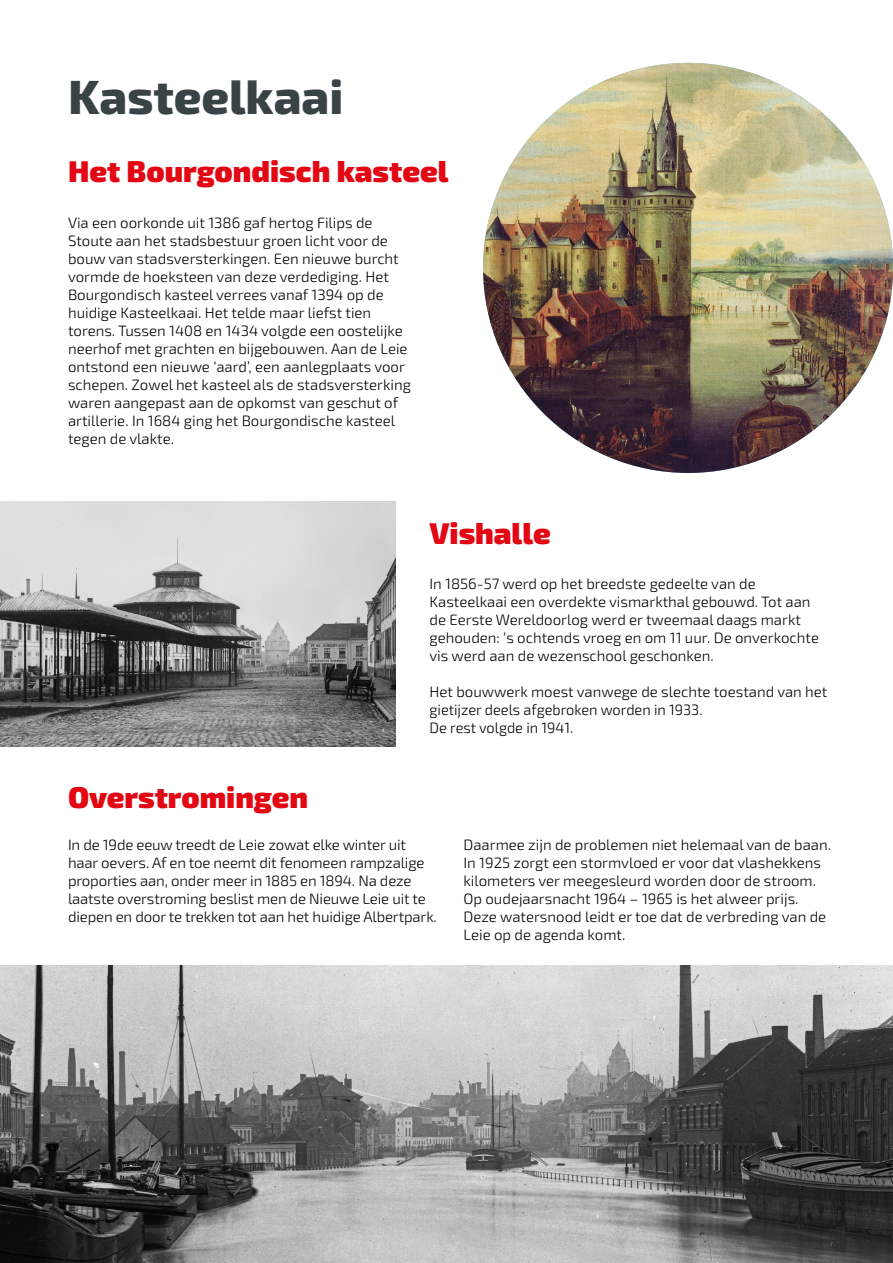
<style>
.page{position:relative;width:893px;height:1263px;background:#fff}
.page>*{position:absolute;margin:0;border:0;box-sizing:border-box;transform-origin:0 0}
.t1{font:800 48px "Exo 2";color:#394346}
.t2{font:900 30px "Exo 2";color:#e30613}
.t3{font:300 15px/18px "Exo 2";color:#000}
</style>
<div class="page">
<img style="left:483px;top:63px;width:410px;height:410px;border-radius:203px">
<img style="left:0;top:965px;width:893px;height:298px">
<img style="left:0;top:502px;width:395px;height:244px">
<h1 class="t1" style="left:68px;top:60px;width:277px">Kasteelkaai</h1>
<h2 class="t2" style="left:68px;top:147px;width:382px">Het Bourgondisch kasteel</h2>
<p class="t3" style="left:68px;top:214px;width:345px">Via een oorkonde uit 1386 gaf hertog Filips de Stoute aan het stadsbestuur groen licht voor de bouw van stadsversterkingen. Een nieuwe burcht vormde de hoeksteen van deze verdediging. Het Bourgondisch kasteel verrees vanaf 1394 op de huidige Kasteelkaai. Het telde maar liefst tien torens. Tussen 1408 en 1434 volgde een oostelijke neerhof met grachten en bijgebouwen. Aan de Leie ontstond een nieuwe ‘aard’, een aanlegplaats voor schepen. Zowel het kasteel als de stadsversterking waren aangepast aan de opkomst van geschut of artillerie. In 1684 ging het Bourgondische kasteel tegen de vlakte.</p>
<h2 class="t2" style="left:429px;top:509px;width:123px">Vishalle</h2>
<p class="t3" style="left:429px;top:574px;width:391px">In 1856-57 werd op het breedste gedeelte van de Kasteelkaai een overdekte vismarkthal gebouwd. Tot aan de Eerste Wereldoorlog werd er tweemaal daags markt gehouden: ‘s ochtends vroeg en om 11 uur. De onverkochte vis werd aan de wezenschool geschonken.</p>
<p class="t3" style="left:429px;top:682px;width:399px">Het bouwwerk moest vanwege de slechte toestand van het gietijzer deels afgebroken worden in 1933.<br>De rest volgde in 1941.</p>
<h2 class="t2" style="left:68px;top:773px;width:242px">Overstromingen</h2>
<p class="t3" style="left:68px;top:836px;width:370px">In de 19de eeuw treedt de Leie zowat elke winter uit haar oevers. Af en toe neemt dit fenomeen rampzalige proporties aan, onder meer in 1885 en 1894. Na deze laatste overstroming beslist men de Nieuwe Leie uit te diepen en door te trekken tot aan het huidige Albertpark.</p>
<p class="t3" style="left:463px;top:836px;width:369px">Daarmee zijn de problemen niet helemaal van de baan.<br>In 1925 zorgt een stormvloed er voor dat vlashekkens kilometers ver meegesleurd worden door de stroom.<br>Op oudejaarsnacht 1964 – 1965 is het alweer prijs.<br>Deze watersnood leidt er toe dat de verbreding van de Leie op de agenda komt.</p>
</div>
